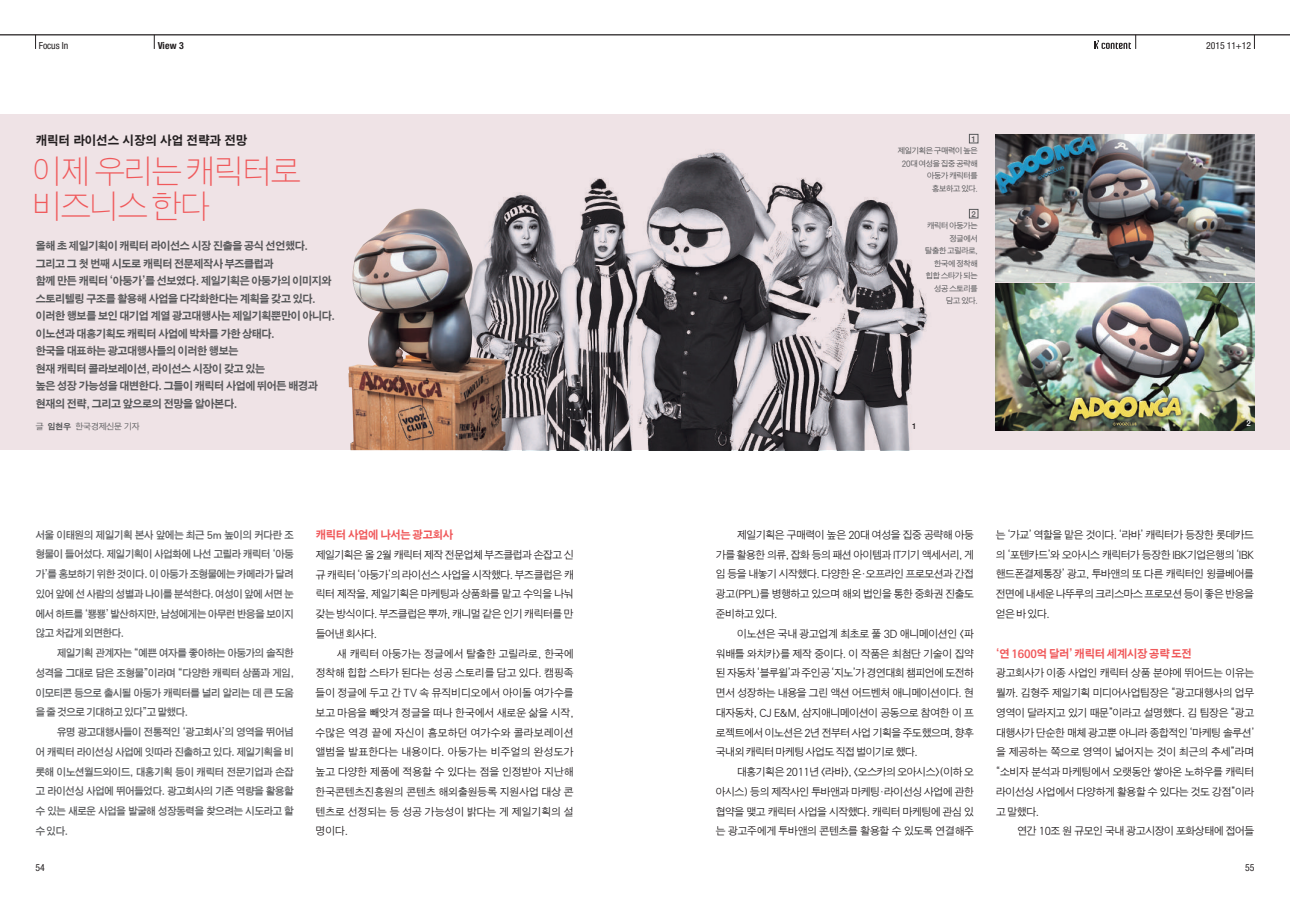
<style>
.page{position:relative;width:1290px;height:911px;background:#fff}
.page>*{position:absolute;margin:0;border:0;box-sizing:border-box;transform-origin:0 0}
.t1{font:32.5px/34.4px "SM3 S Pgo SE";letter-spacing:-.1em;color:#f0595b}
.t2{font:12.5px "SM3 K Gothic";letter-spacing:-.06em;color:#231f20}
.t3{font:11.25px "SM3 K Gothic";letter-spacing:-.08em;color:#f0595b}
.t4{font:11px/17.5px "SM3 K Gothic";letter-spacing:-.09em;color:#57585a}
.t5{font:10.75px/19.8px "SM3 SJ Gothic 02";letter-spacing:-.1em;color:#231f20;text-align:justify}
.t6{font:10.25px/19.8px "SM3 S Pgo T";letter-spacing:-.09em;color:#57585a;text-align:justify}
.t7{font:condensed 9.75px "Helvetica Neue";letter-spacing:-.01em;color:#231f20}
.t8{font:700 condensed 9.75px "Helvetica Neue";color:#231f20}
.t9{font:8.75px "SM3 SJ Gothic 02";letter-spacing:-.09em;color:#57585a}
.t10{font:8.12px/12.5px "SM3 SJ Gothic 03";letter-spacing:-.11em;color:#57585a;text-align:right}
.t11{font:500 8.12px "Helvetica Neue";color:#57585a}
.t12{font:500 8.12px "Helvetica Neue";color:#231f20}
.t13{font:500 8.12px "Helvetica Neue";color:#fff}
.s1{font-family:"SM3 K Gothic";font-size:8.5px}
</style>
<div class="page">
<div style="left:0;top:114px;width:1290px;height:336px;background:#efe3e6"></div>
<img style="left:996px;top:134px;width:258px;height:147px">
<img style="left:996px;top:283px;width:258px;height:147px">
<img style="left:499px;top:152px;width:429px;height:298px">
<img style="left:348px;top:209px;width:158px;height:241px">
<div style="left:969px;top:134px;width:9px;height:9px;border:1px solid #57585a"></div>
<div style="left:969px;top:209px;width:9px;height:9px;border:1px solid #57585a"></div>
<hr style="left:645px;top:34px;width:645px;height:1px;background:#231f20">
<hr style="left:0;top:34px;width:645px;height:1px;background:#231f20">
<svg style="left:35px;top:35px;width:1px;height:14px"></svg>
<svg style="left:154px;top:35px;width:1px;height:14px"></svg>
<svg style="left:1254px;top:35px;width:1px;height:14px"></svg>
<svg style="left:1094px;top:35px;width:42px;height:14px"></svg>
<p class="t7" style="left:39px;top:40px;width:31px">Focus In</p>
<p class="t8" style="left:158px;top:39px;width:28px">View 3</p>
<p class="t7" style="left:1206px;top:40px;width:46px">2015 11+12</p>
<p class="t2" style="left:35px;top:134px;width:214px">캐릭터 라이선스 시장의 사업 전략과 전망</p>
<h1 class="t1" style="left:32px;top:155px;width:271px">이제 우리는 캐릭터로 비즈니스 한다</h1>
<p class="t4" style="left:35px;top:237px;width:302px">올해 초 제일기획이 캐릭터 라이선스 시장 진출을 공식 선언했다. 그리고 그 첫 번째 시도로 캐릭터 전문제작사 부즈클럽과<br>함께 만든 캐릭터 ‘아둥가’를 선보였다. 제일기획은 아둥가의 이미지와 스토리텔링 구조를 활용해 사업을 다각화한다는 계획을 갖고 있다. 이러한 행보를 보인 대기업 계열 광고대행사는 제일기획뿐만이 아니다. 이노션과 대홍기획도 캐릭터 사업에 박차를 가한 상태다.<br>한국을 대표하는 광고대행사들의 이러한 행보는<br>현재 캐릭터 콜라보레이션, 라이선스 시장이 갖고 있는<br>높은 성장 가능성을 대변한다. 그들이 캐릭터 사업에 뛰어든 배경과 현재의 전략, 그리고 앞으로의 전망을 알아본다.</p>
<p class="t9" style="left:35px;top:421px;width:106px">글 <span class="s1">임현우</span> 한국경제신문 기자</p>
<p class="t6" style="left:35px;top:525px;width:260px">서울 이태원의 제일기획 본사 앞에는 최근 5m 높이의 커다란 조 형물이 들어섰다. 제일기획이 사업화에 나선 고릴라 캐릭터 ‘아둥 가’를 홍보하기 위한 것이다. 이 아둥가 조형물에는 카메라가 달려 있어 앞에 선 사람의 성별과 나이를 분석한다. 여성이 앞에 서면 눈 에서 하트를 ‘뿅뿅’ 발산하지만, 남성에게는 아무런 반응을 보이지 않고 차갑게 외면한다.</p>
<p class="t6" style="left:35px;top:643px;width:260px;text-indent:21px">제일기획 관계자는 “예쁜 여자를 좋아하는 아둥가의 솔직한 성격을 그대로 담은 조형물”이라며 “다양한 캐릭터 상품과 게임, 이모티콘 등으로 출시될 아둥가 캐릭터를 널리 알리는 데 큰 도움 을 줄 것으로 기대하고 있다”고 말했다.</p>
<p class="t6" style="left:35px;top:722px;width:260px;text-indent:21px">유명 광고대행사들이 전통적인 ‘광고회사’의 영역을 뛰어넘 어 캐릭터 라이선싱 사업에 잇따라 진출하고 있다. 제일기획을 비 롯해 이노션월드와이드, 대홍기획 등이 캐릭터 전문기업과 손잡 고 라이선싱 사업에 뛰어들었다. 광고회사의 기존 역량을 활용할 수 있는 새로운 사업을 발굴해 성장동력을 찾으려는 시도라고 할 수 있다.</p>
<p class="t3" style="left:315px;top:529px;width:139px">캐릭터 사업에 나서는 광고회사</p>
<p class="t5" style="left:315px;top:545px;width:260px">제일기획은 올 2월 캐릭터 제작 전문업체 부즈클럽과 손잡고 신 규 캐릭터 ‘아둥가’의 라이선스 사업을 시작했다. 부즈클럽은 캐 릭터 제작을, 제일기획은 마케팅과 상품화를 맡고 수익을 나눠 갖는 방식이다. 부즈클럽은 뿌까, 캐니멀 같은 인기 캐릭터를 만 들어낸 회사다.</p>
<p class="t5" style="left:315px;top:644px;width:260px;text-indent:21px">새 캐릭터 아둥가는 정글에서 탈출한 고릴라로, 한국에 정착해 힙합 스타가 된다는 성공 스토리를 담고 있다. 캠핑족 들이 정글에 두고 간 TV 속 뮤직비디오에서 아이돌 여가수를 보고 마음을 빼앗겨 정글을 떠나 한국에서 새로운 삶을 시작, 수많은 역경 끝에 자신이 흠모하던 여가수와 콜라보레이션 앨범을 발표한다는 내용이다. 아둥가는 비주얼의 완성도가 높고 다양한 제품에 적용할 수 있다는 점을 인정받아 지난해 한국콘텐츠진흥원의 콘텐츠 해외출원등록 지원사업 대상 콘 텐츠로 선정되는 등 성공 가능성이 밝다는 게 제일기획의 설 명이다.</p>
<p class="t11" style="left:971px;top:134px;width:6px">1</p>
<p class="t10" style="left:897px;top:145px;width:82px">제일기획은 구매력이 높은<br>20대 여성을 집중 공략해 아둥가 캐릭터를 홍보하고 있다.</p>
<p class="t11" style="left:971px;top:209px;width:6px">2</p>
<p class="t10" style="left:925px;top:220px;width:55px">캐릭터 아둥가는 정글에서<br>탈출한 고릴라로, 한국에 정착해 힙합 스타가 되는 성공 스토리를 담고 있다.</p>
<p class="t12" style="left:912px;top:421px;width:6px">1</p>
<p class="t13" style="left:1246px;top:418px;width:6px">2</p>
<p class="t5" style="left:715px;top:525px;width:260px;text-indent:21px">제일기획은 구매력이 높은 20대 여성을 집중 공략해 아둥 가를 활용한 의류, 잡화 등의 패션 아이템과 IT기기 액세서리, 게 임 등을 내놓기 시작했다. 다양한 온· 오프라인 프로모션과 간접 광고(PPL)를 병행하고 있으며 해외 법인을 통한 중화권 진출도 준비하고 있다.</p>
<p class="t5" style="left:715px;top:624px;width:260px;text-indent:21px">이노션은 국내 광고업계 최초로 풀 3D 애니메이션인 &lt;파 워배틀 와치카&gt;를 제작 중이다. 이 작품은 최첨단 기술이 집약 된 자동차 ‘블루윌’과 주인공 ‘지노’가 경연대회 챔피언에 도전하 면서 성장하는 내용을 그린 액션 어드벤처 애니메이션이다. 현 대자동차, CJ E&amp;M, 삼지애니메이션이 공동으로 참여한 이 프 로젝트에서 이노션은 2년 전부터 사업 기획을 주도했으며, 향후 국내외 캐릭터 마케팅 사업도 직접 벌이기로 했다.</p>
<p class="t5" style="left:715px;top:762px;width:260px;text-indent:21px">대홍기획은 2011년 &lt;라바&gt;, &lt;오스카의 오아시스&gt;(이하 오 아시스) 등의 제작사인 투바앤과 마케팅· 라이선싱 사업에 관한 협약을 맺고 캐릭터 사업을 시작했다. 캐릭터 마케팅에 관심 있 는 광고주에게 투바앤의 콘텐츠를 활용할 수 있도록 연결해주</p>
<p class="t5" style="left:995px;top:525px;width:260px">는 ‘가교’ 역할을 맡은 것이다. ‘라바’ 캐릭터가 등장한 롯데카드 의 ‘포텐카드’와 오아시스 캐릭터가 등장한 IBK기업은행의 ‘IBK 핸드폰결제통장’ 광고, 투바앤의 또 다른 캐릭터인 윙클베어를 전면에 내세운 나뚜루의 크리스마스 프로모션 등이 좋은 반응을 얻은 바 있다.</p>
<p class="t3" style="left:996px;top:648px;width:198px">‘연 1600억 달러’ 캐릭터 세계시장 공략 도전</p>
<p class="t5" style="left:996px;top:663px;width:260px">광고회사가 이종 사업인 캐릭터 상품 분야에 뛰어드는 이유는 뭘까. 김형주 제일기획 미디어사업팀장은 “광고대행사의 업무 영역이 달라지고 있기 때문”이라고 설명했다. 김 팀장은 “광고 대행사가 단순한 매체 광고뿐 아니라 종합적인 ‘마케팅 솔루션’ 을 제공하는 쪽으로 영역이 넓어지는 것이 최근의 추세”라며 “소비자 분석과 마케팅에서 오랫동안 쌓아온 노하우를 캐릭터 라이선싱 사업에서 다양하게 활용할 수 있다는 것도 강점”이라 고 말했다.</p>
<p class="t5" style="left:1017px;top:821px;width:239px">연간 10조 원 규모인 국내 광고시장이 포화상태에 접어들</p>
<p class="t7" style="left:35px;top:862px;width:11px">54</p>
<p class="t7" style="left:1245px;top:862px;width:11px">55</p>
</div>
